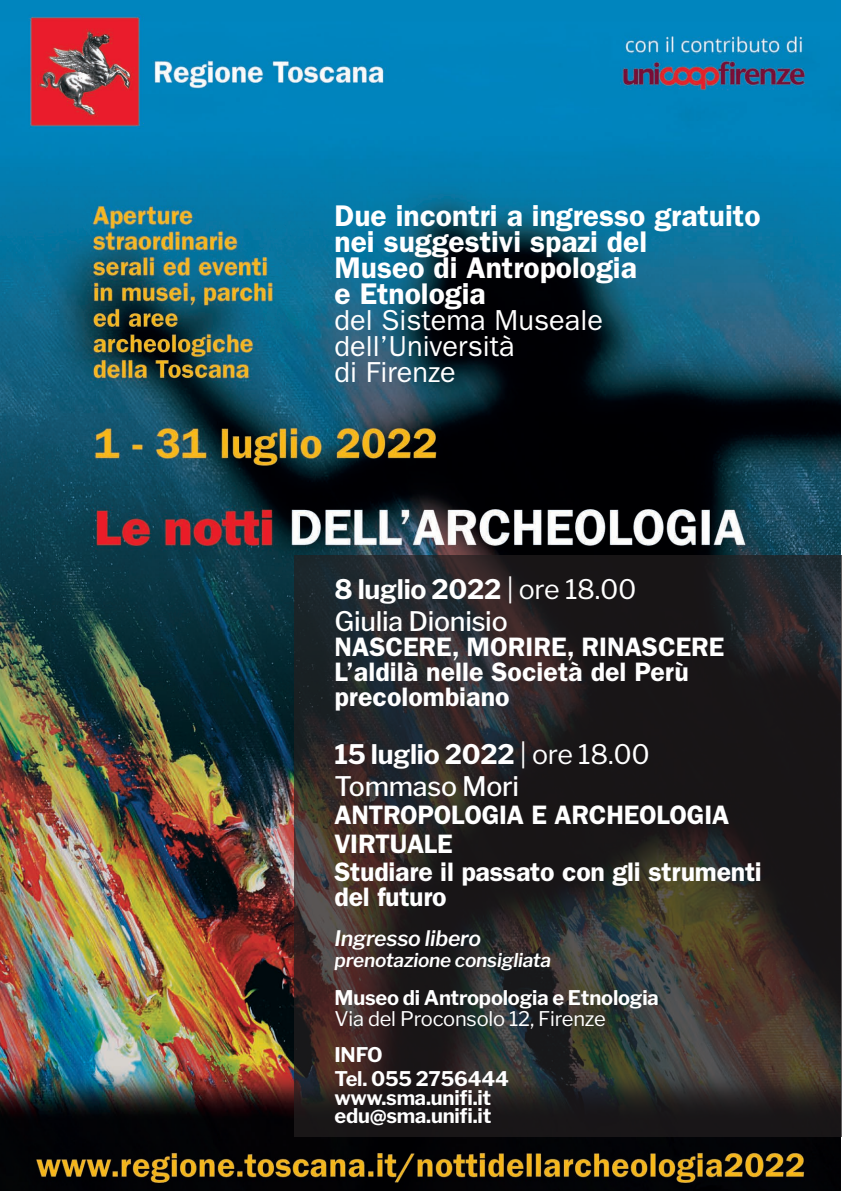
<style>
.page{position:relative;width:842px;height:1191px;background:#fff}
.page>*{position:absolute;margin:0;border:0;box-sizing:border-box;transform-origin:0 0}
.t1{font:600 30px/26px "ITC Franklin Gothic Std";color:#fff}
.t2{font:29px/26px "ITC Franklin Gothic Std";color:#fff}
.t3{font:600 26.8px/25px "ITC Franklin Gothic Std";letter-spacing:-.01em;color:#fff}
.t4{font:500 26.8px/32.3px "Libre Franklin";letter-spacing:-.01em;color:#fff}
.t5{font:700 26.8px/32.3px "Libre Franklin";letter-spacing:-.01em;color:#fff}
.t6{font:italic 600 21.2px "Libre Franklin";letter-spacing:-.01em;color:#fff}
.t7{font:700 20.1px/23.2px "Libre Franklin";letter-spacing:-.01em;color:#fff}
.t8{font:20.1px "Libre Franklin";letter-spacing:-.01em;color:#fff}
.t9{font:italic 600 19px "Libre Franklin";letter-spacing:-.01em;color:#fff}
.s1{font-weight:700}
.s2{font-weight:400}
.s3{font-weight:500}
</style>
<div class="page">
<img style="left:0;top:0;width:841px;height:1191px">
<svg style="left:295px;top:556px;width:547px;height:581px;background:#282424"></svg>
<p class="t1" style="left:334px;top:203px;width:428px">Due incontri a ingresso gratuito nei suggestivi spazi del<br>Museo di Antropologia<br>e Etnologia</p>
<p class="t2" style="left:334px;top:307px;width:270px">del Sistema Museale dell’Università<br>di Firenze</p>
<p class="t4" style="left:334px;top:570px;width:304px"><span class="s1">8 luglio 2022</span> <span class="s2">| ore 18.00<br></span>Giulia Dionisio</p>
<p class="t3" style="left:334px;top:634px;width:391px">NASCERE, MORIRE, RINASCERE<br>L’aldilà nelle Società del Perù precolombiano</p>
<p class="t5" style="left:334px;top:735px;width:317px">15 luglio 2022 <span class="s2">| ore 18.00<br></span><span class="s3">Tommaso Mori</span></p>
<p class="t3" style="left:334px;top:801px;width:429px;line-height:28.2px">ANTROPOLOGIA E ARCHEOLOGIA<br>VIRTUALE<br>Studiare il passato con gli strumenti</p>
<p class="t3" style="left:334px;top:884px;width:114px">del futuro</p>
<p class="t6" style="left:334px;top:922px;width:148px">Ingresso libero</p>
<p class="t9" style="left:334px;top:946px;width:218px">prenotazione consigliata</p>
<p class="t7" style="left:334px;top:984px;width:326px">Museo di Antropologia e Etnologia</p>
<p class="t8" style="left:334px;top:1003px;width:273px">Via del Proconsolo 12, Firenze</p>
<p class="t7" style="left:334px;top:1041px;width:176px">INFO<br>Tel. 055 2756444</p>
<p class="t7" style="left:334px;top:1086px;width:158px;line-height:18.2px">www.sma.unifi.it edu@sma.unifi.it</p>
</div>
